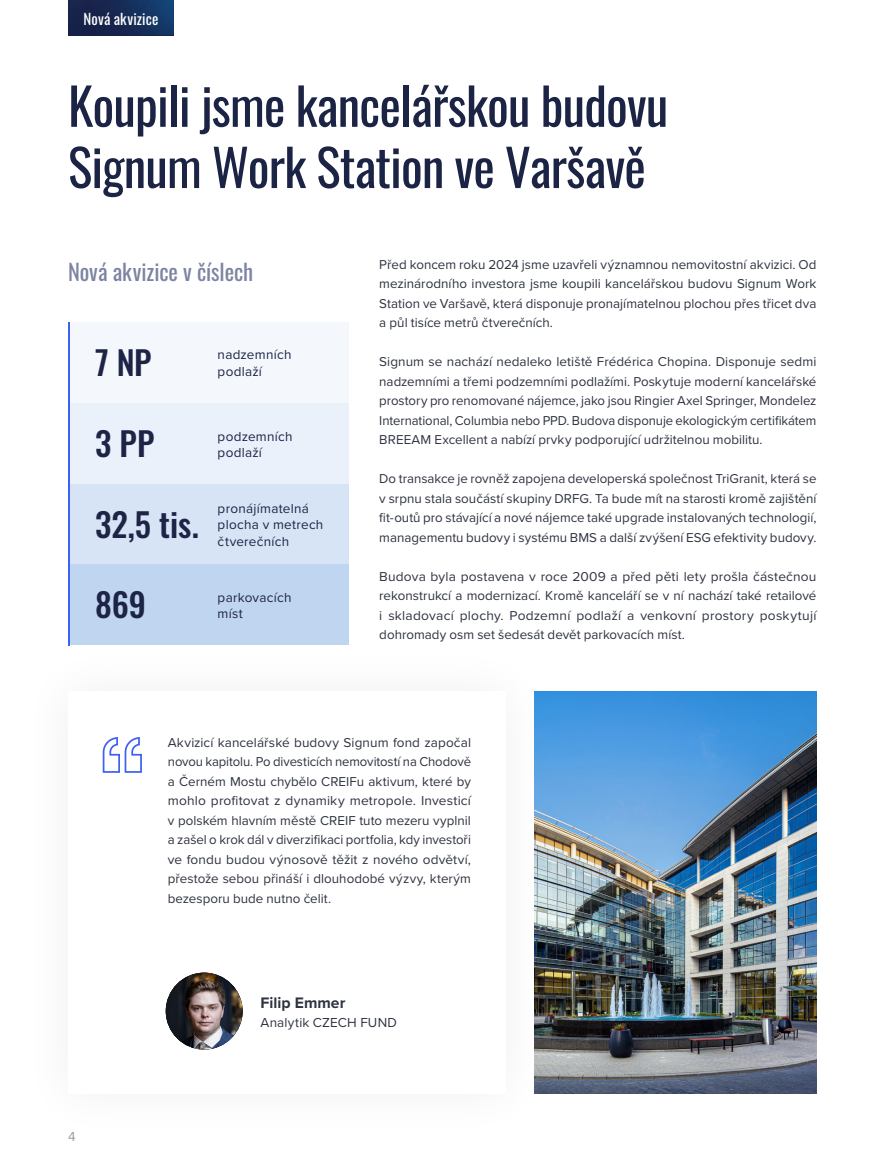
<style>
.page{position:relative;width:893px;height:1170px;background:#fff}
.page>*{position:absolute;margin:0;border:0;box-sizing:border-box;transform-origin:0 0}
.t1{font:51px/61.2px "Oswald";letter-spacing:-.015em;color:#1c2445}
.t2{font:500 33px "Oswald";color:#1e2446}
.t3{font:22.5px "Oswald";color:#7c84a2}
.t4{font:700 15.75px "Proxima Nova";color:#2e3440}
.t5{font:15px "Oswald";letter-spacing:.01em;color:#fff}
.t6{font:13.5px/16.2px "Proxima Nova";letter-spacing:.02em;color:#1e2446}
.t7{font:13.5px "Proxima Nova";letter-spacing:.015em;color:#2e3440}
.t8{font:13.5px "Proxima Nova";color:#9d9c9c}
.t9{font:13.35px/19.5px "Proxima Nova";color:#2e3340;text-align:justify}
</style>
<div class="page">
<svg style="left:103px;top:737px;width:39px;height:36px"></svg>
<img style="left:166px;top:972px;width:77px;height:77px;border-radius:38px">
<div style="left:68px;top:403px;width:281px;height:81px;background:#eaf1fb"></div>
<div style="left:68px;top:322px;width:281px;height:81px;background:#f4f8fd"></div>
<div style="left:68px;top:484px;width:281px;height:81px;background:#d7e4f5"></div>
<div style="left:68px;top:564px;width:281px;height:81px;background:#c0d5f0"></div>
<hr style="left:68px;top:322px;width:2px;height:323px;background:#3d61f2">
<img style="left:535px;top:691px;width:281px;height:402px">
<img style="left:111px;top:33px;width:7px;height:2px">
<img style="left:118px;top:0;width:56px;height:35px">
<img style="left:111px;top:28px;width:20px;height:5px">
<img style="left:68px;top:12px;width:17px;height:23px">
<img style="left:68px;top:0;width:18px;height:12px">
<img style="left:85px;top:7px;width:26px;height:28px">
<svg style="left:86px;top:0;width:4px;height:8px"></svg>
<img style="left:131px;top:0;width:18px;height:17px">
<img style="left:90px;top:0;width:41px;height:28px">
<img style="left:88px;top:0;width:27px;height:7px">
<p class="t5" style="left:84px;top:5px;width:76px">Nová akvizice</p>
<h1 class="t1" style="left:68px;top:70px;width:602px">Koupili jsme kancelářskou budovu<br>Signum Work Station ve Varšavě</h1>
<h3 class="t3" style="left:68px;top:251px;width:187px">Nová akvizice v číslech</h3>
<h2 class="t2" style="left:95px;top:345px;width:58px">7 NP</h2>
<p class="t6" style="left:218px;top:346px;width:75px">nadzemních</p>
<p class="t6" style="left:218px;top:362px;width:46px">podlaží</p>
<h2 class="t2" style="left:95px;top:426px;width:61px">3 PP</h2>
<p class="t6" style="left:218px;top:427px;width:76px">podzemních podlaží</p>
<h2 class="t2" style="left:95px;top:507px;width:105px">32,5 tis.</h2>
<p class="t6" style="left:218px;top:500px;width:107px">pronájímatelná plocha v metrech čtverečních</p>
<h2 class="t2" style="left:95px;top:587px;width:52px">869</h2>
<p class="t6" style="left:218px;top:589px;width:75px">parkovacích míst</p>
<p class="t9" style="left:379px;top:254px;width:439px">Před koncem roku 2024 jsme uzavřeli významnou nemovitostní akvizici. Od mezinárodního investora jsme koupili kancelářskou budovu Signum Work Station ve Varšavě, která disponuje pronajímatelnou plochou přes třicet dva a půl tisíce metrů čtverečních.</p>
<p class="t9" style="left:379px;top:351px;width:439px">Signum se nachází nedaleko letiště Frédérica Chopina. Disponuje sedmi nadzemními a třemi podzemními podlažími. Poskytuje moderní kancelářské prostory pro renomované nájemce, jako jsou Ringier Axel Springer, Mondelez International, Columbia nebo PPD. Budova disponuje ekologickým certifikátem BREEAM Excellent a nabízí prvky podporující udržitelnou mobilitu.</p>
<p class="t9" style="left:379px;top:468px;width:439px">Do transakce je rovněž zapojena developerská společnost TriGranit, která se v srpnu stala součástí skupiny DRFG. Ta bude mít na starosti kromě zajištění fit-outů pro stávající a nové nájemce také upgrade instalovaných technologií, managementu budovy i systému BMS a další zvýšení ESG efektivity budovy.</p>
<p class="t9" style="left:379px;top:566px;width:439px">Budova byla postavena v roce 2009 a před pěti lety prošla částečnou rekonstrukcí a modernizací. Kromě kanceláří se v ní nachází také retailové i skladovací plochy. Podzemní podlaží a venkovní prostory poskytují dohromady osm set šedesát devět parkovacích míst.</p>
<p class="t9" style="left:168px;top:732px;width:305px">Akvizicí kancelářské budovy Signum fond započal novou kapitolu. Po divesticích nemovitostí na Chodově a Černém Mostu chybělo CREIFu aktivum, které by mohlo profitovat z dynamiky metropole. Investicí v polském hlavním městě CREIF tuto mezeru vyplnil a zašel o krok dál v diverzifikaci portfolia, kdy investoři ve fondu budou výnosově těžit z nového odvětví, přestože sebou přináší i dlouhodobé výzvy, kterým bezesporu bude nutno čelit.</p>
<p class="t8" style="left:68px;top:1125px;width:9px">4</p>
<p class="t4" style="left:261px;top:991px;width:86px">Filip Emmer</p>
<p class="t7" style="left:261px;top:1012px;width:138px">Analytik CZECH FUND</p>
</div>
